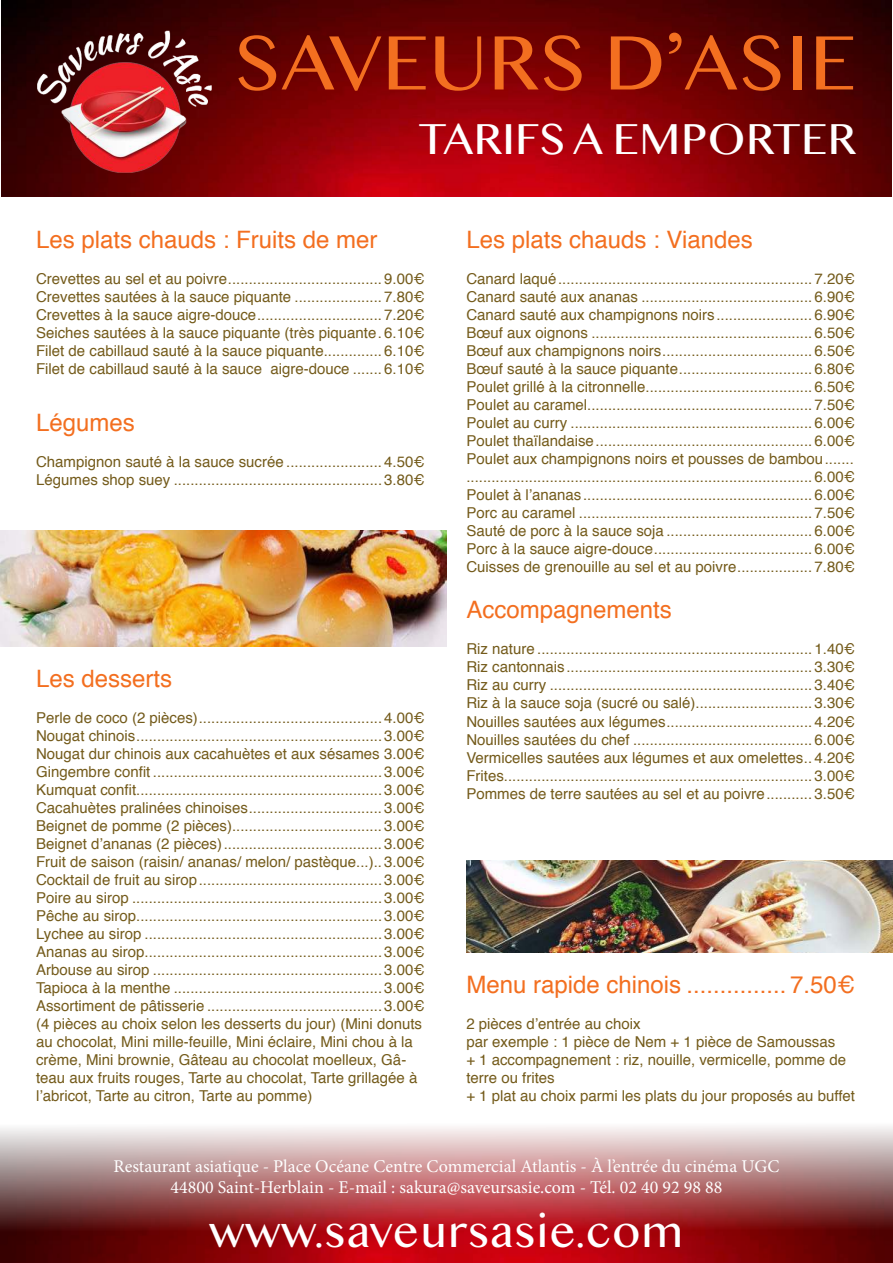
<style>
.page{position:relative;width:893px;height:1263px;background:#fff}
.page>*{position:absolute;margin:0;border:0;box-sizing:border-box;transform-origin:0 0}
.t1{font:72px "Bangla MN";color:#f36f20}
.t2{font:40.5px "Bangla MN";color:#fff}
.t3{font:24px "Helvetica";color:#f36f20}
.t4{font:18px/21.6px "Minion Pro";color:#fff;text-align:center}
.t5{font:15px/18px "Helvetica";color:#745b1b;text-align:justify}
</style>
<div class="page">
<img style="left:2px;top:1px;width:889px;height:196px">
<img style="left:28px;top:19px;width:195px;height:163px">
<svg style="left:0;top:1126px;width:893px;height:137px;background:#b05f62"></svg>
<img style="left:466px;top:860px;width:427px;height:92px">
<img style="left:0;top:530px;width:446px;height:116px">
<h1 class="t1" style="left:233px;top:23px;width:625px">SAVEURS D’ASIE</h1>
<h2 class="t2" style="left:418px;top:116px;width:440px">TARIFS A EMPORTER</h2>
<h3 class="t3" style="left:36px;top:230px;width:343px">Les plats chauds : Fruits de mer</h3>
<p class="t5" style="left:36px;top:271px;width:390px">Crevettes au sel et au poivre ..................................... 9.00¤ Crevettes sautées à la sauce piquante ..................... 7.80¤ Crevettes à la sauce aigre-douce .............................. 7.20¤ Seiches sautées à la sauce piquante (très piquante . 6.10¤ Filet de cabillaud sauté à la sauce piquante.............. 6.10¤ Filet de cabillaud sauté à la sauce aigre-douce ....... 6.10¤</p>
<h3 class="t3" style="left:36px;top:404px;width:100px">Légumes</h3>
<p class="t5" style="left:36px;top:453px;width:390px">Champignon sauté à la sauce sucrée ....................... 4.50¤<br>Légumes shop suey .................................................. 3.80¤</p>
<h3 class="t3" style="left:36px;top:669px;width:138px">Les desserts</h3>
<p class="t5" style="left:36px;top:710px;width:390px;text-align:left">Perle de coco (2 pièces) ............................................ 4.00¤ Nougat chinois ........................................................... 3.00¤ Nougat dur chinois aux cacahuètes et aux sésames 3.00¤ Gingembre confit ....................................................... 3.00¤ Kumquat confit........................................................... 3.00¤ Cacahuètes pralinées chinoises ................................ 3.00¤ Beignet de pomme (2 pièces).................................... 3.00¤ Beignet d’ananas (2 pièces) ...................................... 3.00¤ Fruit de saison (raisin/ ananas/ melon/ pastèque...).. 3.00¤ Cocktail de fruit au sirop ............................................ 3.00¤ Poire au sirop ............................................................ 3.00¤ Pêche au sirop........................................................... 3.00¤ Lychee au sirop ......................................................... 3.00¤ Ananas au sirop......................................................... 3.00¤ Arbouse au sirop ....................................................... 3.00¤ Tapioca à la menthe .................................................. 3.00¤ Assortiment de pâtisserie .......................................... 3.00¤ (4 pièces au choix selon les desserts du jour) (Mini donuts au chocolat, Mini mille-feuille, Mini éclaire, Mini chou à la crème, Mini brownie, Gâteau au chocolat moelleux, Gâ&shy;teau aux fruits rouges, Tarte au chocolat, Tarte grillagée à l’abricot, Tarte au citron, Tarte au pomme)</p>
<h3 class="t3" style="left:466px;top:230px;width:288px">Les plats chauds : Viandes</h3>
<p class="t5" style="left:466px;top:271px;width:390px">Canard laqué ............................................................. 7.20¤ Canard sauté aux ananas ......................................... 6.90¤ Canard sauté aux champignons noirs ....................... 6.90¤ Bœuf aux oignons ..................................................... 6.50¤ Bœuf aux champignons noirs .................................... 6.50¤ Bœuf sauté à la sauce piquante ................................ 6.80¤ Poulet grillé à la citronnelle........................................ 6.50¤ Poulet au caramel...................................................... 7.50¤ Poulet au curry .......................................................... 6.00¤ Poulet thaïlandaise .................................................... 6.00¤ Poulet aux champignons noirs et pousses de bambou ....... ...................................................................................6.00¤ Poulet à l’ananas ....................................................... 6.00¤ Porc au caramel ........................................................ 7.50¤ Sauté de porc à la sauce soja ................................... 6.00¤ Porc à la sauce aigre-douce ...................................... 6.00¤ Cuisses de grenouille au sel et au poivre .................. 7.80¤</p>
<h3 class="t3" style="left:466px;top:592px;width:207px">Accompagnements</h3>
<p class="t5" style="left:466px;top:642px;width:390px">Riz nature ..................................................................1.40¤ Riz cantonnais ........................................................... 3.30¤ Riz au curry ............................................................... 3.40¤ Riz à la sauce soja (sucré ou salé)............................ 3.30¤ Nouilles sautées aux légumes ................................... 4.20¤ Nouilles sautées du chef ........................................... 6.00¤ Vermicelles sautées aux légumes et a ux omelettes .. 4.20¤ Frites ..........................................................................3.00¤ Pommes de terre sautées au sel et au poivre ........... 3.50¤</p>
<h3 class="t3" style="left:466px;top:975px;width:390px">Menu rapide chinois ............... 7.50¤</h3>
<p class="t5" style="left:466px;top:1015px;width:390px;text-align:left">2 pièces d’entrée au choix<br>par exemple : 1 pièce de Nem + 1 pièce de Samoussas<br>+ 1 accompagnement : riz, nouille, vermicelle, pomme de terre ou frites<br>+ 1 plat au choix parmi les plats du jour proposés au buffet</p>
<p class="t4" style="left:114px;top:1156px;width:667px">Restaurant asiatique - Place Océane Centre Commercial Atlantis - À l’entrée du cinéma UGC<br>44800 Saint-Herblain - E-mail : sakura@saveursasie.com - Tél. 02 40 92 98 88</p>
<h2 class="t2" style="left:209px;top:1209px;width:477px">www.saveursasie.com</h2>
</div>
